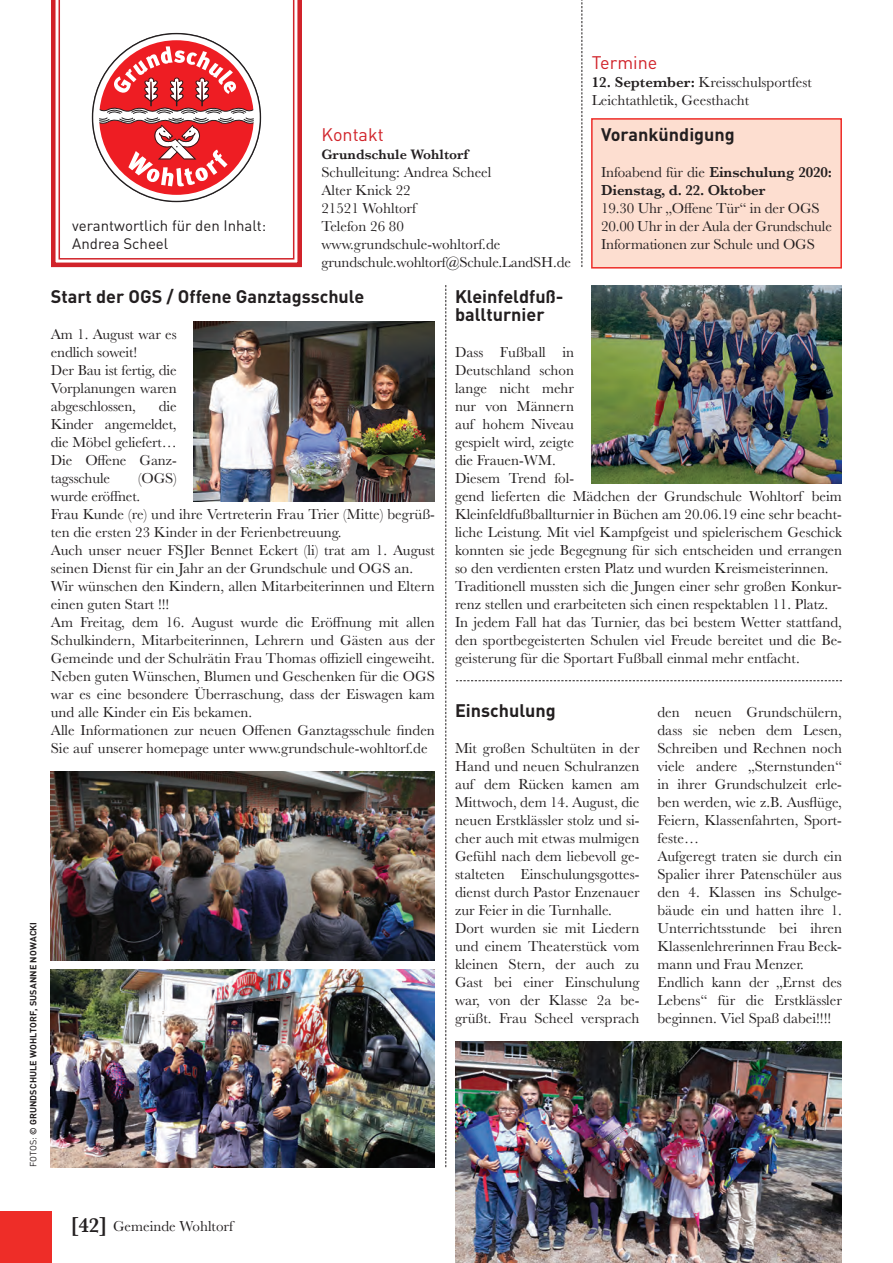
<style>
.page{position:relative;width:893px;height:1263px;background:#fff}
.page>*{position:absolute;margin:0;border:0;box-sizing:border-box;transform-origin:0 0}
.t1{font:700 18px/18px "DIN";color:#231f20}
.t2{font:18px "DIN";color:#d1232a}
.t3{font:15px/18px "Baskerville";color:#231f20}
.t4{font:600 15px/18px "Baskerville";letter-spacing:-.01em;color:#231f20}
.t5{font:15px/18px "DIN";color:#231f20}
.t6{font:600 14.25px "Baskerville";color:#231f20}
.t7{font:700 9px "DIN";letter-spacing:.015em;color:#231f20}
.s1{font-weight:400}
.s2{font-weight:600}
.s3{font-weight:600;font-size:21px}
</style>
<div class="page">
<div style="left:0;top:1212px;width:51px;height:51px;background:#ee2d28"></div>
<svg style="left:51px;top:0;width:251px;height:268px"></svg>
<svg style="left:59px;top:0;width:235px;height:260px"></svg>
<svg style="left:93px;top:35px;width:166px;height:166px"></svg>
<svg style="left:98px;top:46px;width:157px;height:141px"></svg>
<div style="left:93px;top:34px;width:167px;height:167px;border:6px solid #fff;border-radius:50%"></div>
<svg style="left:581px;top:0;width:1px;height:267px"></svg>
<svg style="left:456px;top:680px;width:386px;height:1px"></svg>
<div style="left:592px;top:119px;width:249px;height:149px;background:#fdded0"></div>
<div style="left:591px;top:118px;width:251px;height:151px;border:2px solid #ee2d28"></div>
<svg style="left:445px;top:285px;width:1px;height:882px"></svg>
<img style="left:455px;top:1041px;width:387px;height:222px">
<img style="left:194px;top:321px;width:241px;height:180px">
<img style="left:51px;top:969px;width:384px;height:198px">
<img style="left:51px;top:771px;width:384px;height:189px">
<img style="left:591px;top:285px;width:251px;height:198px">
<p class="t7" style="left:27px;top:1167px;width:247px;rotate:-90deg"><span class="s1">FOTOS:</span> © GRUNDSCHULE WOHLTORF, SUSANNE NOWACKI</p>
<p class="t5" style="left:72px;top:216px;width:196px">verantwortlich für den Inhalt:<br>Andrea Scheel</p>
<p class="t2" style="left:321px;top:123px;width:64px">Kontakt</p>
<p class="t6" style="left:321px;top:144px;width:148px">Grundschule Wohltorf</p>
<p class="t3" style="left:321px;top:163px;width:251px">Schulleitung: Andrea Scheel<br>Alter Knick 22<br>21521 Wohltorf<br>Telefon 26 80 www.grundschule-wohltorf.de grundschule.wohltorf@Schule.LandSH.de</p>
<p class="t2" style="left:592px;top:51px;width:67px">Termine</p>
<p class="t3" style="left:592px;top:73px;width:221px"><span class="s2">12. September:</span> Kreisschulsportfest<br>Leichtathletik, Geesthacht</p>
<p class="t1" style="left:601px;top:125px;width:135px">Vorankündigung</p>
<p class="t4" style="left:601px;top:163px;width:232px"><span class="s1">Infoabend für die</span> Einschulung 2020:<br>Dienstag, d. 22. Oktober</p>
<p class="t3" style="left:601px;top:199px;width:232px">19.30 Uhr „Offene Tür“ in der OGS<br>20.00 Uhr in der Aula der Grundschule<br>Informationen zur Schule und OGS</p>
<p class="t1" style="left:51px;top:287px;width:315px">Start der OGS / Offene Ganztagsschule</p>
<p class="t3" style="left:51px;top:325px;width:127px">Am 1. August war es endlich soweit!<br>Der Bau ist fertig, die<br>Vorplanungen waren abgeschlossen,</p>
<p class="t3" style="left:51px;top:397px;width:127px;text-align:justify;text-indent:108px">die Kinder angemeldet, die Möbel geliefert… Die Offene Ganz&shy;tagsschule</p>
<p class="t3" style="left:51px;top:469px;width:386px;text-indent:87px">(OGS)<br>wurde eröffnet.<br>Frau Kunde (re) und ihre Vertreterin Frau Trier (Mitte) begrüß&shy;ten die ersten 23 Kinder in der Ferienbetreuung.<br>Auch unser neuer FSJler Bennet Eckert (li) trat am 1. August seinen Dienst für ein Jahr an der Grundschule und OGS an.<br>Wir wünschen den Kindern, allen Mitarbeiterinnen und Eltern einen guten Start !!!<br>Am Freitag, dem 16. August wurde die Eröffnung mit allen Schulkindern, Mitarbeiterinnen, Lehrern und Gästen aus der Gemeinde und der Schulrätin Frau Thomas offiziell eingeweiht.<br>Neben guten Wünschen, Blumen und Geschenken für die OGS war es eine besondere Überraschung, dass der Eiswagen kam und alle Kinder ein Eis bekamen.<br>Alle Informationen zur neuen Offenen Ganztagsschule finden Sie auf unserer homepage unter www.grundschule-wohltorf.de</p>
<p class="t1" style="left:455px;top:287px;width:110px">Kleinfeldfuß&shy;ballturnier</p>
<p class="t3" style="left:455px;top:343px;width:388px">Dass Fußball in<br>Deutschland schon<br>lange nicht mehr<br>nur von Männern<br>auf hohem Niveau<br>gespielt wird, zeigte<br>die Frauen-WM.<br>Diesem Trend fol-<br>gend lieferten die Mädchen der Grundschule Wohltorf beim Kleinfeldfußballturnier in Büchen am 20.06.19 eine sehr beacht&shy;liche Leistung. Mit viel Kampfgeist und spielerischem Geschick konnten sie jede Begegnung für sich entscheiden und errangen so den verdienten ersten Platz und wurden Kreismeisterinnen.<br>Traditionell mussten sich die Jungen einer sehr großen Konkur&shy;renz stellen und erarbeiteten sich einen respektablen 11. Platz.<br>In jedem Fall hat das Turnier, das bei bestem Wetter stattfand, den sportbegeisterten Schulen viel Freude bereitet und die Be&shy;geisterung für die Sportart Fußball einmal mehr entfacht.</p>
<p class="t1" style="left:455px;top:701px;width:102px">Einschulung</p>
<p class="t3" style="left:455px;top:739px;width:186px">Mit großen Schultüten in der<br>Hand und neuen Schulranzen auf dem Rücken kamen am<br>Mittwoch, dem 14. August, die neuen Erstklässler stolz und si&shy;cher auch mit etwas mulmigen<br>Gefühl nach dem liebevoll ge&shy;stalteten Einschulungsgottes&shy;dienst durch Pastor Enzenauer zur Feier in die Turnhalle.<br>Dort wurden sie mit Liedern und einem Theaterstück vom kleinen Stern, der auch zu<br>Gast bei einer Einschulung war, von der Klasse 2a be&shy;grüßt. Frau Scheel versprach</p>
<p class="t3" style="left:657px;top:703px;width:186px">den neuen Grundschülern, dass sie neben dem Lesen,<br>Schreiben und Rechnen noch viele andere „Sternstunden“ in ihrer Grundschulzeit erle&shy;ben werden, wie z.B. Ausflüge,<br>Feiern, Klassenfahrten, Sport&shy;feste…<br>Aufgeregt traten sie durch ein<br>Spalier ihrer Patenschüler aus den 4. Klassen ins Schulge&shy;bäude ein und hatten ihre 1.<br>Unterrichtsstunde bei ihren<br>Klassenlehrerinnen Frau Beck&shy;mann und Frau Menzer.<br>Endlich kann der „Ernst des<br>Lebens“ für die Erstklässler beginnen. Viel Spaß dabei!!!!</p>
<p class="t3" style="left:70px;top:1217px;width:164px"><span class="s3">[42]</span> Gemeinde Wohltorf</p>
</div>
